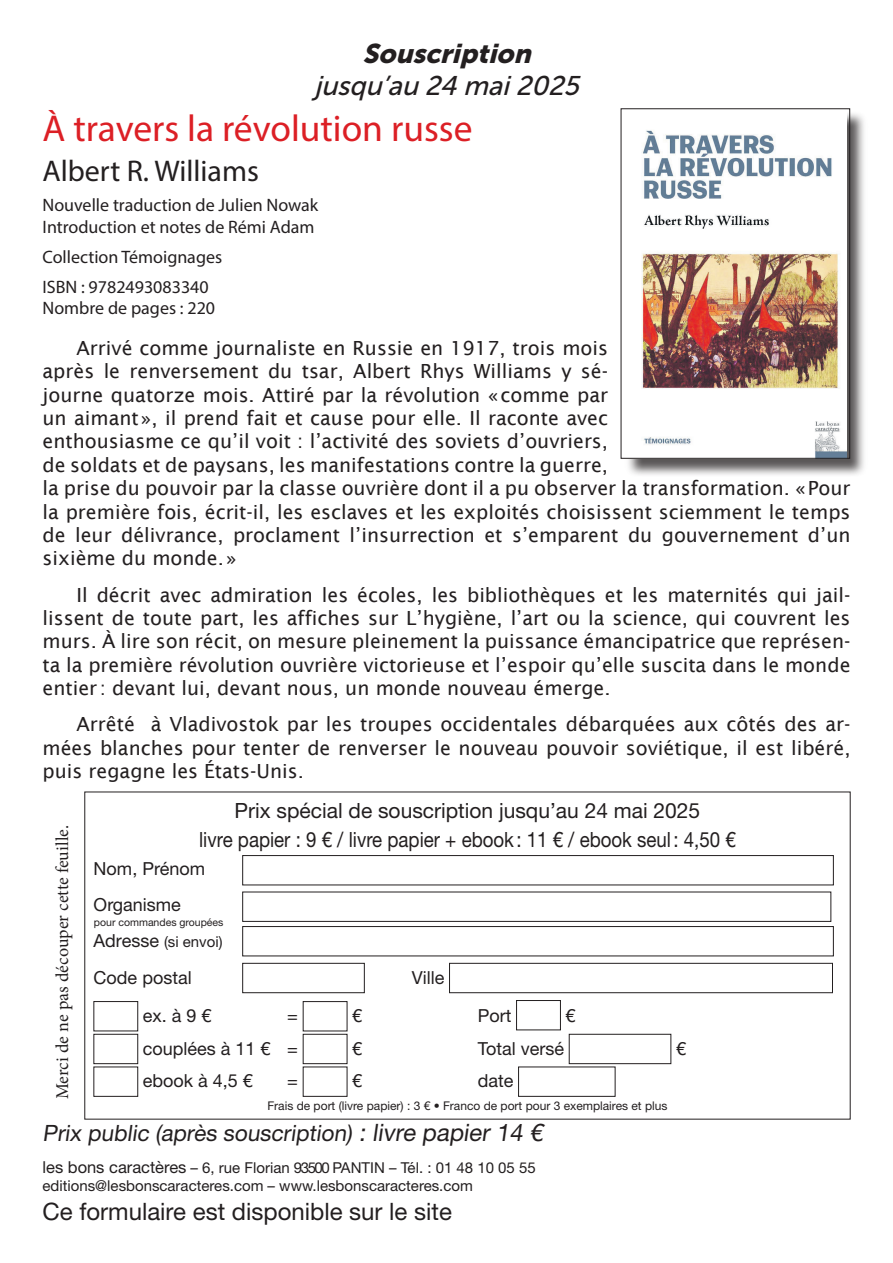
<style>
.page{position:relative;width:893px;height:1263px;background:#fff}
.page>*{position:absolute;margin:0;border:0;box-sizing:border-box;transform-origin:0 0}
.t1{font:37.5px "Myriad Pro";color:#dc1f25}
.t2{font:30px "Myriad Pro";color:#231f20}
.t3{font:italic 27px "Museo Sans 500";color:#231f20}
.t4{font:italic 27px "Museo Sans 900";color:#231f20}
.t5{font:24px "Helvetica Neue LT Std";color:#231f20}
.t6{font:22.5px "Helvetica Neue LT Std";color:#231f20}
.t7{font:21px/29.5px "Helvetica Neue LT Std";color:#231f20;text-align:center}
.t8{font:19.5px/23.4px "Lucida Sans";color:#231f20;text-align:justify}
.t9{font:18px/21.6px "Myriad Pro";color:#231f20}
.t10{font:18px/35.1px "Helvetica Neue LT Std";color:#231f20}
.t11{font:18px "Minion Pro";color:#231f20}
.t12{font:15px/18px "Helvetica Neue LT Std";color:#231f20}
.t13{font:12px "Helvetica Neue LT Std";color:#231f20}
.t14{font:10.5px "Helvetica Neue LT Std";color:#231f20}
.s1{font-size:18px}
.s2{font-size:24px}
.s3{font-size:16.5px}
</style>
<div class="page">
<div style="left:242px;top:855px;width:591px;height:30px;border:1px solid #231f20"></div>
<div style="left:242px;top:926px;width:591px;height:30px;border:1px solid #231f20"></div>
<div style="left:242px;top:963px;width:122px;height:30px;border:1px solid #231f20"></div>
<div style="left:449px;top:963px;width:384px;height:30px;border:1px solid #231f20"></div>
<div style="left:94px;top:1001px;width:44px;height:30px;border:1px solid #231f20"></div>
<div style="left:303px;top:1001px;width:44px;height:30px;border:1px solid #231f20"></div>
<div style="left:516px;top:1000px;width:45px;height:30px;border:1px solid #231f20"></div>
<div style="left:94px;top:1034px;width:44px;height:30px;border:1px solid #231f20"></div>
<div style="left:303px;top:1034px;width:44px;height:30px;border:1px solid #231f20"></div>
<div style="left:569px;top:1034px;width:102px;height:30px;border:1px solid #231f20"></div>
<div style="left:623px;top:111px;width:246px;height:366px;background:#231f20;opacity:.75"></div>
<img style="left:624px;top:111px;width:222px;height:345px">
<div style="left:621px;top:109px;width:229px;height:349px;border:1px solid #231f20"></div>
<h3 class="t4" style="left:362px;top:38px;width:177px">Souscription</h3>
<h3 class="t3" style="left:314px;top:71px;width:273px">jusqu’au 24 mai2025</h3>
<h1 class="t1" style="left:43px;top:105px;width:431px">À travers la révolution russe</h1>
<h2 class="t2" style="left:43px;top:152px;width:218px">Albert R. Williams</h2>
<p class="t9" style="left:43px;top:194px;width:277px">Nouvelle traduction de Julien Nowak<br>Introduction et notes de Rémi Adam</p>
<p class="t9" style="left:43px;top:241px;width:181px;line-height:30.2px">Collection Témoignages<br>ISBN : 9782493083340</p>
<p class="t9" style="left:43px;top:297px;width:174px">Nombre de pages : 220</p>
<p class="t8" style="left:43px;top:336px;width:809px;text-align:left;text-indent:34px">Arrivé comme journaliste en Russie en 1917, trois mois<br>après le renversement du tsar, Albert Rhys Williams y sé-<br>journe quatorze mois. Attiré par la révolution «comme par<br>un aimant», il prend fait et cause pour elle. Il raconte avec<br>enthousiasme ce qu’il voit : l’activité des soviets d’ouvriers,<br>de soldats et de paysans, les manifestations contre la guerre,<br>la prise du pouvoir par la classe ouvrière dont il a pu observer la transformation. «Pour la première fois, écrit-il, les esclaves et les exploités choisissent sciemment le temps de leur délivrance, proclament l’insurrection et s’emparent du gouvernement d’un sixième du monde.»</p>
<p class="t8" style="left:43px;top:583px;width:809px;text-indent:34px">Il décrit avec admiration les écoles, les bibliothèques et les maternités qui jail&shy;lissent de toute part, les affiches sur L’hygiène, l’art ou la science, qui couvrent les murs. À lire son récit, on mesure pleinement la puissance émancipatrice que représen&shy;ta la première révolution ouvrière victorieuse et l’espoir qu’elle suscita dans le monde entier : devant lui, devant nous, un monde nouveau émerge.</p>
<p class="t8" style="left:43px;top:713px;width:809px;text-indent:34px">Arrêté à Vladivostok par les troupes occidentales débarquées aux côtés des ar&shy;mées blanches pour tenter de renverser le nouveau pouvoir soviétique, il est libéré, puis regagne les États-Unis.</p>
<p class="t7" style="left:199px;top:795px;width:538px">Prix spécial de souscription jusqu’au 24 mai 2025<br>livre papier : 9 € / livre papier + ebook: 11 € / ebook seul: 4,50 €</p>
<p class="t10" style="left:94px;top:851px;width:113px">Nom, Prénom<br>Organisme</p>
<p class="t12" style="left:94px;top:932px;width:130px"><span class="s1">Adresse</span> (si envoi)</p>
<p class="t10" style="left:94px;top:960px;width:100px">Code postal</p>
<p class="t10" style="left:412px;top:960px;width:34px">Ville</p>
<p class="t10" style="left:143px;top:998px;width:70px">ex. à 9 €</p>
<p class="t10" style="left:287px;top:998px;width:12px">=</p>
<p class="t10" style="left:352px;top:998px;width:12px">€</p>
<p class="t10" style="left:478px;top:998px;width:35px">Port</p>
<p class="t10" style="left:566px;top:998px;width:12px">€</p>
<p class="t10" style="left:143px;top:1030px;width:157px">couplées à 11 € =</p>
<p class="t10" style="left:352px;top:1030px;width:12px">€</p>
<p class="t10" style="left:478px;top:1030px;width:88px">Total versé</p>
<p class="t10" style="left:676px;top:1030px;width:12px">€</p>
<p class="t10" style="left:143px;top:1063px;width:112px">ebook à 4,5 €</p>
<p class="t10" style="left:287px;top:1063px;width:12px">=</p>
<p class="t10" style="left:352px;top:1063px;width:12px">€</p>
<p class="t10" style="left:478px;top:1063px;width:37px">date</p>
<p class="t13" style="left:267px;top:1099px;width:402px">Frais de port (livre papier) : 3 € • Franco de port pour 3 exemplaires et plus</p>
<p class="t11" style="left:50px;top:1099px;width:276px;rotate:-90deg">Merci de ne pas découper cette feuille.</p>
<p class="t14" style="left:94px;top:916px;width:131px">pour commandes groupées</p>
<p class="t6" style="left:43px;top:1119px;width:506px">Prix public (après souscription) <span class="s2">: livre papier 14 €</span></p>
<p class="t12" style="left:43px;top:1159px;width:495px"><span class="s3">les bons caractères</span> – 6, rue Florian 93500 PANTIN – Tél. : 01 48 10 05 55 editions@lesbonscaracteres.com – www.lesbonscaracteres.com</p>
<p class="t5" style="left:43px;top:1197px;width:411px">Ce formulaire est disponible sur le site</p>
</div>
